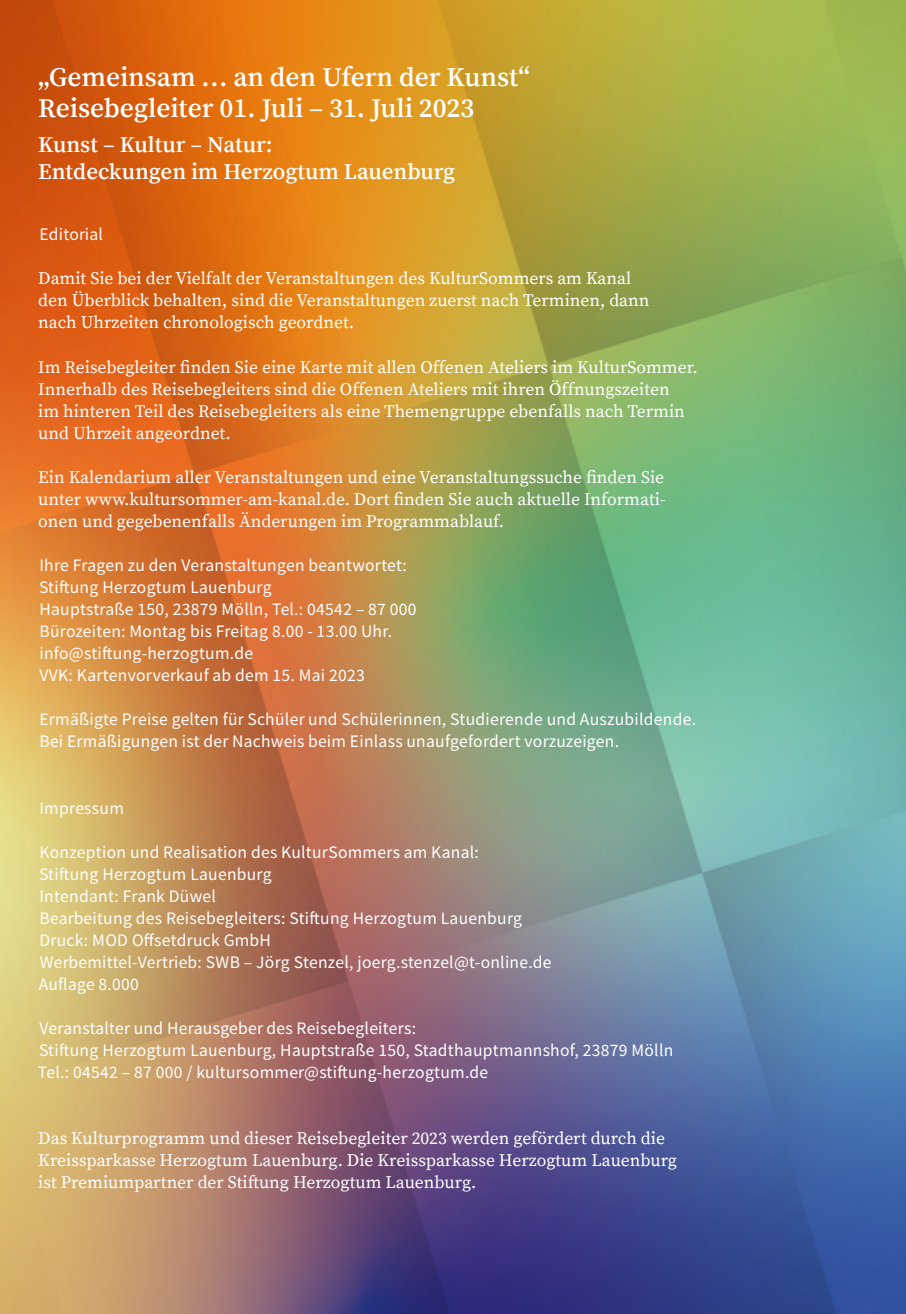
<style>
.page{position:relative;width:906px;height:1314px;background:#fff}
.page>*{position:absolute;margin:0;border:0;box-sizing:border-box;transform-origin:0 0}
.t1{font:600 27px/31.1px "Source Serif Pro";color:#fff}
.t2{font:600 22.5px/27px "Source Serif Pro";color:#fff}
.t3{font:17.55px/22.1px "Source Sans Variable";letter-spacing:.015em;color:#fff}
.t4{font:17.55px/22.1px "Source Serif Pro";color:#fff}
</style>
<div class="page">
<img style="left:0;top:0;width:906px;height:1314px">
<h1 class="t1" style="left:38px;top:62px;width:493px">„Gemeinsam … an den Ufern der Kunst“<br>Reisebegleiter 01. Juli – 31. Juli 2023</h1>
<p class="t2" style="left:38px;top:132px;width:418px">Kunst – Kultur – Natur:<br>Entdeckungen im Herzogtum Lauenburg</p>
<p class="t3" style="left:39px;top:223px;width:65px">Editorial</p>
<p class="t4" style="left:38px;top:268px;width:612px">Damit Sie bei der Vielfalt der Veranstaltungen des KulturSommers am Kanal den Überblick behalten, sind die Veranstaltungen zuerst nach Terminen, dann nach Uhrzeiten chronologisch geordnet.</p>
<p class="t4" style="left:38px;top:356px;width:661px">Im Reisebegleiter finden Sie eine Karte mit allen Offenen Ateliers im KulturSommer.<br>Innerhalb des Reisebegleiters sind die Offenen Ateliers mit ihren Öffnungszeiten<br>im hinteren Teil des Reisebegleiters als eine Themengruppe ebenfalls nach Termin und Uhrzeit angeordnet.</p>
<p class="t4" style="left:38px;top:467px;width:628px;text-align:justify">Ein Kalendarium aller Veranstaltungen und eine Veranstaltungssuche finden Sie unter www.kultursommer-am-kanal.de. Dort finden Sie auch aktuelle Informati&shy;onen und gegebenenfalls Änderungen im Programmablauf.</p>
<p class="t3" style="left:39px;top:554px;width:379px">Ihre Fragen zu den Veranstaltungen beantwortet:<br>Stiftung Herzogtum Lauenburg<br>Hauptstraße 150, 23879 Mölln, Tel.: 04542 – 87 000<br>Bürozeiten: Montag bis Freitag 8.00 - 13.00 Uhr. info@stiftung-herzogtum.de<br>VVK: Kartenvorverkauf ab dem 15. Mai 2023</p>
<p class="t3" style="left:39px;top:709px;width:658px">Ermäßigte Preise gelten für Schüler und Schülerinnen, Studierende und Auszubildende.<br>Bei Ermäßigungen ist der Nachweis beim Einlass unaufgefordert vorzuzeigen.</p>
<p class="t3" style="left:39px;top:797px;width:86px">Impressum</p>
<p class="t3" style="left:39px;top:841px;width:514px">Konzeption und Realisation des KulturSommers am Kanal:<br>Stiftung Herzogtum Lauenburg<br>Intendant: Frank Düwel<br>Bearbeitung des Reisebegleiters: Stiftung Herzogtum Lauenburg Druck: MOD Offsetdruck GmbH<br>Werbemittel-Vertrieb: SWB – Jörg Stenzel, joerg.stenzel@t-online.de Auflage 8.000</p>
<p class="t3" style="left:38px;top:1017px;width:637px">Veranstalter und Herausgeber des Reisebegleiters:<br>Stiftung Herzogtum Lauenburg, Hauptstraße 150, Stadthauptmannshof, 23879 Mölln<br>Tel.: 04542 – 87 000 / kultursommer@stiftung-herzogtum.de</p>
<p class="t4" style="left:38px;top:1128px;width:640px">Das Kulturprogramm und dieser Reisebegleiter 2023 werden gefördert durch die<br>Kreissparkasse Herzogtum Lauenburg. Die Kreissparkasse Herzogtum Lauenburg ist Premiumpartner der Stiftung Herzogtum Lauenburg.</p>
</div>
